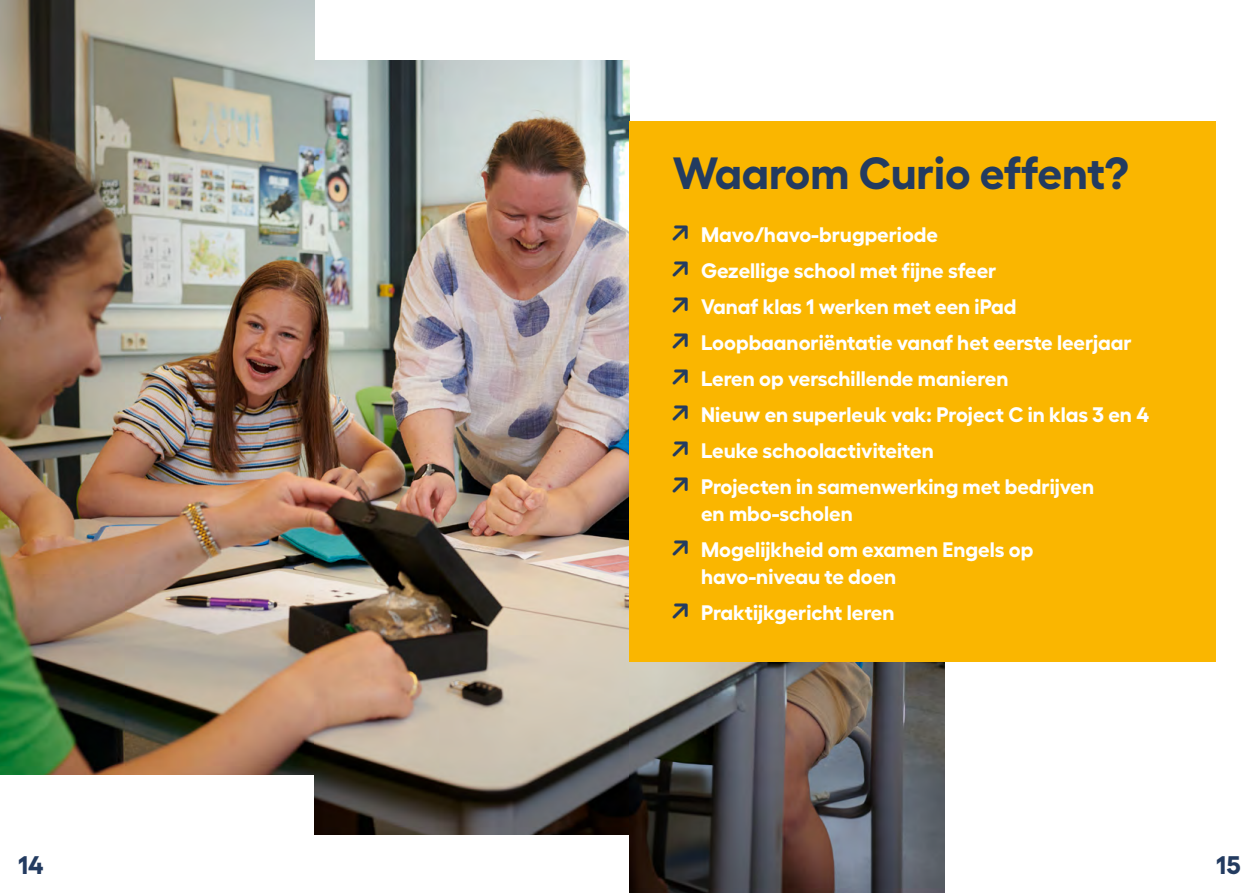
<style>
.page{position:relative;width:1259px;height:893px;background:#fff}
.page>*{position:absolute;margin:0;border:0;box-sizing:border-box;transform-origin:0 0}
.t1{font:700 45px "Fellix";color:#233b60}
.t2{font:700 25.5px "Fellix";color:#233b60}
.t3{font:700 21px/27px "Fellix";color:#fff}
.s1{color:#233b60}
</style>
<div class="page">
<img style="left:0;top:0;width:315px;height:774px">
<img style="left:315px;top:61px;width:314px;height:774px">
<img style="left:629px;top:662px;width:315px;height:231px">
<div style="left:629px;top:122px;width:586px;height:540px;background:#fab600"></div>
<h1 class="t1" style="left:673px;top:136px;width:457px">Waarom Curio effent?</h1>
<p class="t3" style="left:673px;top:219px;width:266px"><span class="s1">★</span> Mavo/havo-brugperiode</p>
<p class="t3" style="left:673px;top:255px;width:325px"><span class="s1">★</span> Gezellige school met fijne sfeer</p>
<p class="t3" style="left:673px;top:291px;width:345px"><span class="s1">★</span> Vanaf klas 1 werken met een iPad</p>
<p class="t3" style="left:673px;top:327px;width:460px"><span class="s1">★</span> Loopbaanoriëntatie vanaf het eerste leerjaar</p>
<p class="t3" style="left:673px;top:363px;width:337px"><span class="s1">★</span> Leren op verschillende manieren</p>
<p class="t3" style="left:673px;top:399px;width:478px"><span class="s1">★</span> Nieuw en superleuk vak: Project C in klas 3 en 4</p>
<p class="t3" style="left:673px;top:435px;width:262px"><span class="s1">★</span> Leuke schoolactiviteiten</p>
<p class="t3" style="left:701px;top:471px;width:394px;text-indent:-28px"><span class="s1">★</span> Projecten in samenwerking met bedrijven en mbo-scholen</p>
<p class="t3" style="left:701px;top:534px;width:334px;text-indent:-28px"><span class="s1">★</span> Mogelijkheid om examen Engels op havo-niveau te doen</p>
<p class="t3" style="left:673px;top:597px;width:223px"><span class="s1">★</span> Praktijkgericht leren</p>
<p class="t2" style="left:18px;top:844px;width:27px">14</p>
<p class="t2" style="left:1216px;top:844px;width:26px">15</p>
</div>
